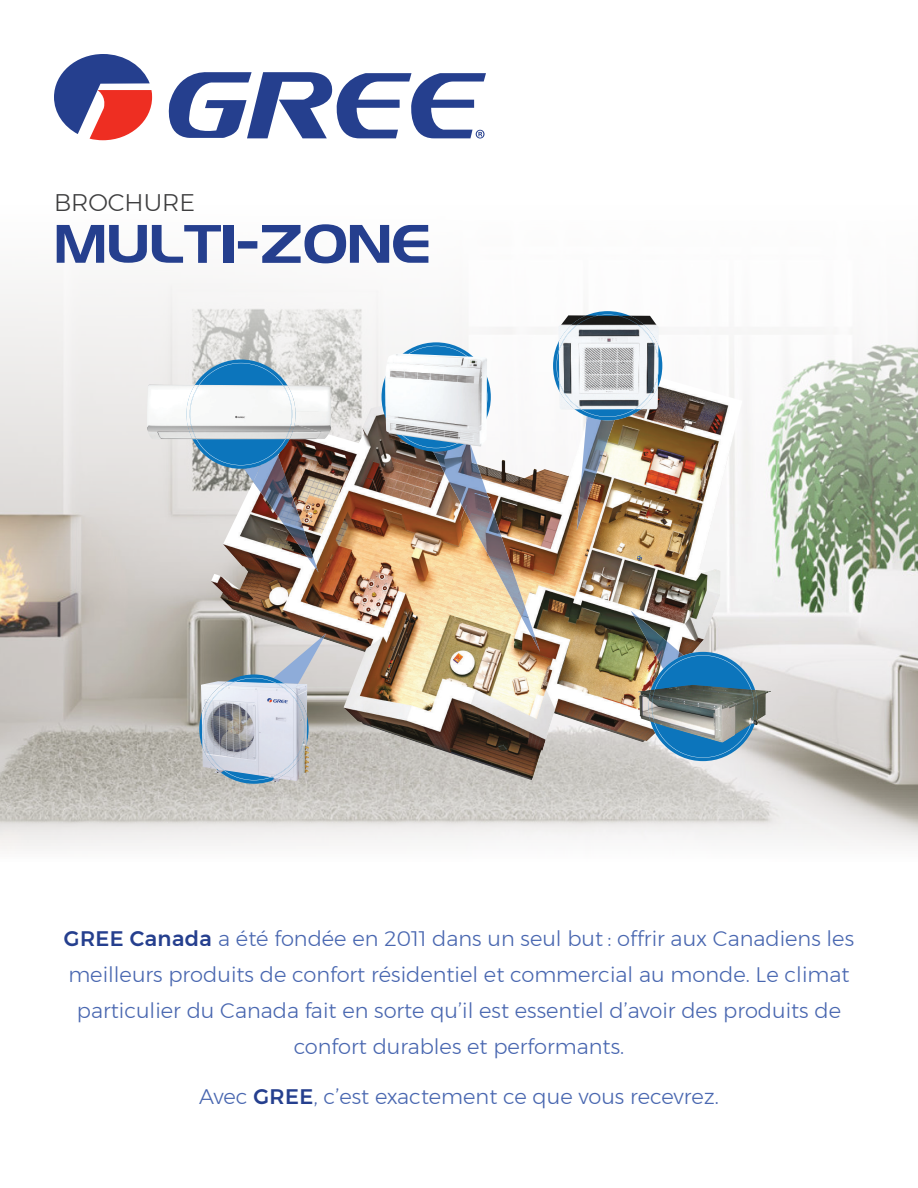
<style>
.page{position:relative;width:918px;height:1188px;background:#fff}
.page>*{position:absolute;margin:0;border:0;box-sizing:border-box;transform-origin:0 0}
.t1{font:54px "Denmark";letter-spacing:-.01em;color:#253f8e}
.t2{font:300 24px "Montserrat";color:#3e3e3f}
.t3{font:300 21px/36px "Montserrat";color:#4967b0;text-align:center}
.s1{font-weight:500;color:#253f8e}
</style>
<div class="page">
<svg style="left:54px;top:54px;width:98px;height:86px"></svg>
<svg style="left:168px;top:72px;width:318px;height:67px"></svg>
<img style="left:0;top:283px;width:918px;height:568px">
<img style="left:211px;top:378px;width:531px;height:402px">
<img style="left:418px;top:409px;width:122px;height:243px">
<svg style="left:382px;top:342px;width:109px;height:110px"></svg>
<svg style="left:385px;top:346px;width:102px;height:118px"></svg>
<img style="left:385px;top:353px;width:102px;height:94px">
<img style="left:577px;top:422px;width:38px;height:109px">
<svg style="left:553px;top:311px;width:109px;height:109px"></svg>
<svg style="left:556px;top:315px;width:103px;height:107px"></svg>
<img style="left:559px;top:316px;width:99px;height:93px">
<img style="left:253px;top:455px;width:66px;height:118px">
<svg style="left:190px;top:363px;width:102px;height:119px;background:#558ab1"></svg>
<svg style="left:203px;top:633px;width:123px;height:147px;background:#a9acac"></svg>
<img style="left:201px;top:681px;width:26px;height:32px">
<img style="left:202px;top:682px;width:105px;height:99px">
<img style="left:203px;top:682px;width:102px;height:95px">
<img style="left:147px;top:385px;width:39px;height:54px">
<img style="left:296px;top:385px;width:35px;height:27px">
<img style="left:296px;top:412px;width:35px;height:22px">
<img style="left:296px;top:424px;width:32px;height:15px">
<img style="left:186px;top:385px;width:110px;height:54px">
<img style="left:190px;top:385px;width:102px;height:54px">
<img style="left:631px;top:611px;width:52px;height:58px">
<svg style="left:652px;top:655px;width:102px;height:103px;background:#478fc0"></svg>
<img style="left:758px;top:689px;width:13px;height:36px">
<img style="left:638px;top:690px;width:10px;height:32px">
<img style="left:648px;top:685px;width:110px;height:58px">
<p class="t2" style="left:54px;top:185px;width:143px">BROCHURE</p>
<h1 class="t1" style="left:54px;top:211px;width:378px">MULTI-ZONE</h1>
<p class="t3" style="left:64px;top:920px;width:792px"><span class="s1">GREE Canada</span> a été fondée en 2011 dans un seul but : offrir aux Canadiens les meilleurs produits de confort résidentiel et commercial au monde. Le climat particulier du Canada fait en sorte qu’il est essentiel d’avoir des produits de confort durables et performants.</p>
<p class="t3" style="left:199px;top:1078px;width:521px">Avec <span class="s1">GREE</span>, c’est exactement ce que vous recevrez.</p>
</div>
